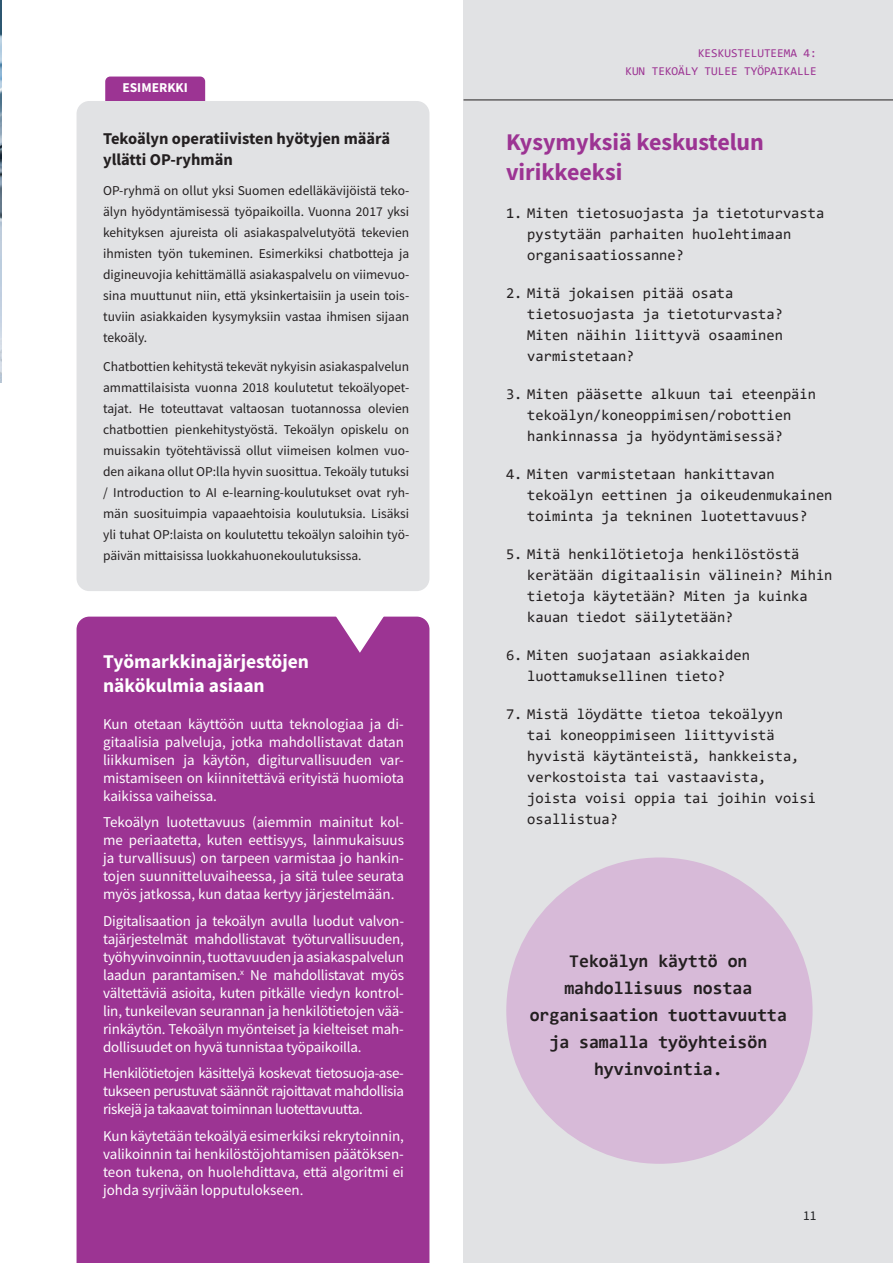
<style>
.page{position:relative;width:893px;height:1263px;background:#fff}
.page>*{position:absolute;margin:0;border:0;box-sizing:border-box;transform-origin:0 0}
.t1{font:700 24px/30px "Source Sans Pro";color:#9c3493}
.t2{font:700 19.5px/24px "Source Sans Pro";color:#fff}
.t3{font:700 18px/27px "Consolas";color:#231f20;text-align:center}
.t4{font:700 16.5px/21px "Source Sans Pro";color:#231f20}
.t5{font:15px/18px "Source Sans Pro";letter-spacing:-.01em;color:#fff;text-align:justify}
.t6{font:15px/21px "Consolas";color:#231f20}
.t7{font:13.5px/21px "Source Sans Pro";color:#231f20;text-align:justify}
.t8{font:700 13.5px "Source Sans Pro";color:#fff}
.t9{font:12px/18px "Consolas";color:#9c3493;text-align:right}
</style>
<div class="page">
<div style="left:463px;top:0;width:430px;height:1263px;background:#e1e2e4"></div>
<img style="left:0;top:0;width:1px;height:383px">
<div style="left:77px;top:617px;width:352px;height:646px;background:#9c3493"></div>
<div style="left:106px;top:77px;width:98px;height:29px;background:#9c3493;border-radius:4px"></div>
<div style="left:105px;top:77px;width:100px;height:29px;border:2px solid #9c3493;border-radius:4px"></div>
<div style="left:77px;top:101px;width:352px;height:490px;background:#e1e2e4;border-radius:13px"></div>
<hr style="left:463px;top:100px;width:430px;height:1px;background:#231f20">
<svg style="left:335px;top:616px;width:49px;height:37px"></svg>
<div style="left:506px;top:857px;width:307px;height:307px;background:#d7bad8;border-radius:50%"></div>
<p class="t8" style="left:122px;top:78px;width:67px">ESIMERKKI</p>
<p class="t4" style="left:103px;top:128px;width:288px">Tekoälyn operatiivisten hyötyjen määrä yllätti OP-ryhmän</p>
<p class="t7" style="left:103px;top:180px;width:308px">OP-ryhmä on ollut yksi Suomen edelläkävijöistä teko&shy;älyn hyödyntämisessä työpaikoilla. Vuonna 2017 yksi kehityksen ajureista oli asiakaspalvelutyötä tekevien ihmisten työn tukeminen. Esimerkiksi chatbotteja ja digineuvojia kehittämällä asiakaspalvelu on viimevuo&shy;sina muuttunut niin, että yksinkertaisiin ja usein tois&shy;tuviin asiakkaiden kysymyksiin vastaa ihmisen sijaan tekoäly.</p>
<p class="t7" style="left:103px;top:356px;width:308px">Chatbottien kehitystä tekevät nykyisin asiakaspalvelun ammattilaisista vuonna 2018 koulutetut tekoälyopet&shy;tajat. He toteuttavat valtaosan tuotannossa olevien chatbottien pienkehitystyöstä. Tekoälyn opiskelu on muissakin työtehtävissä ollut viimeisen kolmen vuo&shy;den aikana ollut OP:lla hyvin suosittua. Tekoäly tutuksi / Introduction to AI e-learning-koulutukset ovat ryh&shy;män suosituimpia vapaaehtoisia koulutuksia. Lisäksi yli tuhat OP:laista on koulutettu tekoälyn saloihin työ&shy;päivän mittaisissa luokkahuonekoulutuksissa.</p>
<h2 class="t2" style="left:103px;top:650px;width:207px">Työmarkkinajärjestöjen näkökulmia asiaan</h2>
<p class="t5" style="left:103px;top:715px;width:302px">Kun otetaan käyttöön uutta teknologiaa ja di&shy;gitaalisia palveluja, jotka mahdollistavat datan liikkumisen ja käytön, digiturvallisuuden var&shy;mistamiseen on kiinnitettävä erityistä huomiota kaikissa vaiheissa.</p>
<p class="t5" style="left:103px;top:813px;width:302px">Tekoälyn luotettavuus (aiemmin mainitut kol&shy;me periaatetta, kuten eettisyys, lainmukaisuus ja turvallisuus) on tarpeen varmistaa jo hankin&shy;tojen suunnitteluvaiheessa, ja sitä tulee seurata myös jatkossa, kun dataa kertyy järjestelmään.</p>
<p class="t5" style="left:103px;top:912px;width:302px">Digitalisaation ja tekoälyn avulla luodut valvon&shy;tajärjestelmät mahdollistavat työturvallisuuden, työhyvinvoinnin, tuottavuuden ja asiakaspalvelun laadun parantamisen.<sup>x</sup> Ne mahdollistavat myös vältettäviä asioita, kuten pitkälle viedyn kontrol&shy;lin, tunkeilevan seurannan ja henkilötietojen vää&shy;rinkäytön. Tekoälyn myönteiset ja kielteiset mah&shy;dollisuudet on hyvä tunnistaa työpaikoilla.</p>
<p class="t5" style="left:103px;top:1064px;width:302px">Henkilötietojen käsittelyä koskevat tietosuoja-ase&shy;tukseen perustuvat säännöt rajoittavat mahdollisia riskejä ja takaavat toiminnan luotettavuutta.</p>
<p class="t5" style="left:103px;top:1127px;width:302px">Kun käytetään tekoälyä esimerkiksi rekrytoinnin, valikoinnin tai henkilöstöjohtamisen päätöksen&shy;teon tukena, on huolehdittava, että algoritmi ei johda syrjivään lopputulokseen.</p>
<p class="t9" style="left:625px;top:43px;width:193px">KESKUSTELUTEEMA 4:<br>KUN TEKOÄLY TULEE TYÖPAIKALLE</p>
<h1 class="t1" style="left:506px;top:126px;width:259px">Kysymyksiä keskustelun virikkeeksi</h1>
<p class="t6" style="left:527px;top:202px;width:298px;text-indent:-21px">1. Miten tietosuojasta ja tietoturvasta pystytään parhaiten huolehtimaan organisaatiossanne?</p>
<p class="t6" style="left:527px;top:282px;width:257px;text-indent:-21px">2. Mitä jokaisen pitää osata tietosuojasta ja tietoturvasta?<br>Miten näihin liittyvä osaaminen varmistetaan?</p>
<p class="t6" style="left:527px;top:383px;width:290px;text-indent:-21px">3. Miten pääsette alkuun tai eteenpäin tekoälyn/koneoppimisen/robottien hankinnassa ja hyödyntämisessä?</p>
<p class="t6" style="left:527px;top:463px;width:307px;text-indent:-21px">4. Miten varmistetaan hankittavan tekoälyn eettinen ja oikeudenmukainen toiminta ja tekninen luotettavuus?</p>
<p class="t6" style="left:527px;top:543px;width:307px;text-indent:-21px">5. Mitä henkilötietoja henkilöstöstä kerätään digitaalisin välinein? Mihin tietoja käytetään? Miten ja kuinka kauan tiedot säilytetään?</p>
<p class="t6" style="left:506px;top:644px;width:245px;text-align:center">6. Miten suojataan asiakkaiden luottamuksellinen tieto?</p>
<p class="t6" style="left:527px;top:703px;width:290px;text-indent:-21px">7. Mistä löydätte tietoa tekoälyyn<br>tai koneoppimiseen liittyvistä hyvistä käytänteistä, hankkeista, verkostoista tai vastaavista, joista voisi oppia tai joihin voisi osallistua?</p>
<p class="t3" style="left:530px;top:947px;width:259px">Tekoälyn käyttö on mahdollisuus nostaa organisaation tuottavuutta ja samalla työyhteisön hyvinvointia.</p>
<p class="t7" style="left:803px;top:1205px;width:15px">11</p>
</div>
